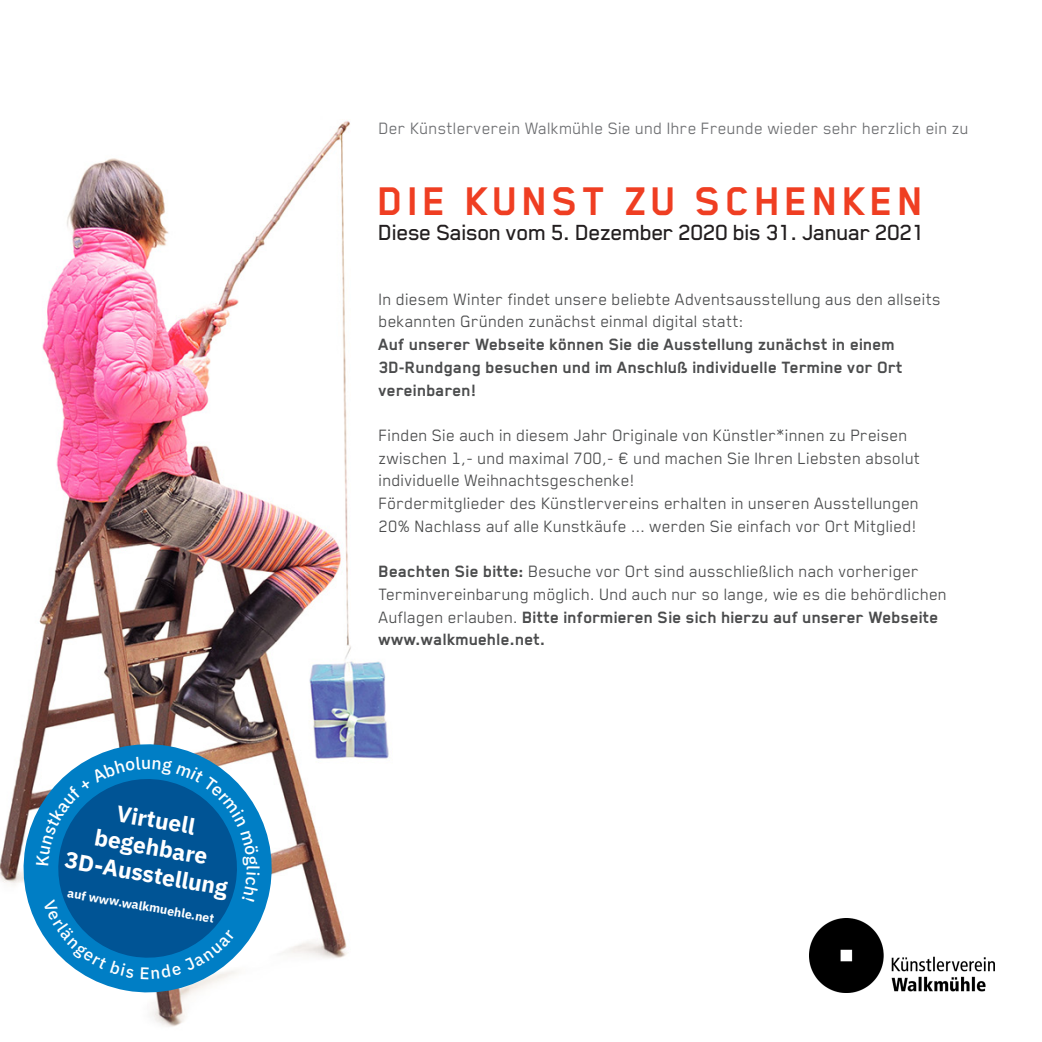
<style>
.page{position:relative;width:1042px;height:1042px;background:#fff}
.page>*{position:absolute;margin:0;border:0;box-sizing:border-box;transform-origin:0 0}
.t1{font:700 46.2px "Blender Pro";letter-spacing:.08em;color:#ef3e22}
.t2{font:500 25.2px "Blender Pro";letter-spacing:-.025em;color:#231f20}
.t3{font:700 22.75px "IBM Plex Sans";color:#fff}
.t4{font:18.9px "Blender Pro";color:#4b4c4d}
.t5{font:700 18.9px "Blender Pro";color:#4b4c4d}
.t6{font:18.9px "Blender Pro";color:#6c6d70}
.t7{font:700 12.25px "IBM Plex Sans";color:#fff}
.s1{font-weight:700}
.s2{font-weight:400}
</style>
<div class="page">
<img style="left:0;top:121px;width:389px;height:906px">
<img style="left:810px;top:919px;width:184px;height:74px">
<svg style="left:14px;top:734px;width:268px;height:268px"></svg>
<svg style="left:36px;top:756px;width:224px;height:223px;background:#1974b1"></svg>
<p class="t3" style="left:120px;top:795px;width:81px;rotate:10deg">Virtuell</p>
<p class="t3" style="left:98px;top:819px;width:116px;rotate:10deg">begehbare</p>
<p class="t3" style="left:68px;top:841px;width:167px;rotate:10deg">3D-Ausstellung</p>
<p class="t7" style="left:69px;top:883px;width:150px;rotate:10deg">auf www.walkmuehle.net</p>
<p class="t6" style="left:379px;top:118px;width:592px">Der Künstlerverein Walkmühle Sie und Ihre Freunde wieder sehr herzlich ein zu</p>
<p class="t1" style="left:379px;top:176px;width:548px">DIE KUNST ZU SCHENKEN</p>
<p class="t2" style="left:379px;top:218px;width:548px">Diese Saison vom 5. Dezember 2020 bis 31. Januar 2021</p>
<p class="t4" style="left:379px;top:289px;width:564px">In diesem Winter findet unsere beliebte Adventsausstellung aus den allseits</p>
<p class="t4" style="left:379px;top:311px;width:367px">bekannten Gründen zunächst einmal digital statt:</p>
<p class="t5" style="left:379px;top:334px;width:518px">Auf unserer Webseite können Sie die Ausstellung zunächst in einem</p>
<p class="t5" style="left:379px;top:357px;width:526px">3D-Rundgang besuchen und im Anschluß individuelle Termine vor Ort</p>
<p class="t5" style="left:379px;top:380px;width:98px">vereinbaren!</p>
<p class="t4" style="left:379px;top:425px;width:530px">Finden Sie auch in diesem Jahr Originale von Künstler*innen zu Preisen</p>
<p class="t4" style="left:379px;top:448px;width:543px">zwischen 1,- und maximal 700,- € und machen Sie Ihren Liebsten absolut</p>
<p class="t4" style="left:379px;top:470px;width:256px">individuelle Weihnachtsgeschenke!</p>
<p class="t4" style="left:379px;top:493px;width:542px">Fördermitglieder des Künstlervereins erhalten in unseren Ausstellungen</p>
<p class="t4" style="left:379px;top:516px;width:538px">20% Nachlass auf alle Kunstkäufe ... werden Sie einfach vor Ort Mitglied!</p>
<p class="t4" style="left:379px;top:561px;width:542px"><span class="s1">Beachten Sie bitte:</span> Besuche vor Ort sind ausschließlich nach vorheriger</p>
<p class="t4" style="left:379px;top:584px;width:570px">Terminvereinbarung möglich. Und auch nur so lange, wie es die behördlichen</p>
<p class="t5" style="left:379px;top:607px;width:561px"><span class="s2">Auflagen erlauben.</span> Bitte informieren Sie sich hierzu auf unserer Webseite</p>
<p class="t5" style="left:379px;top:629px;width:169px">www.walkmuehle.net.</p>
</div>
